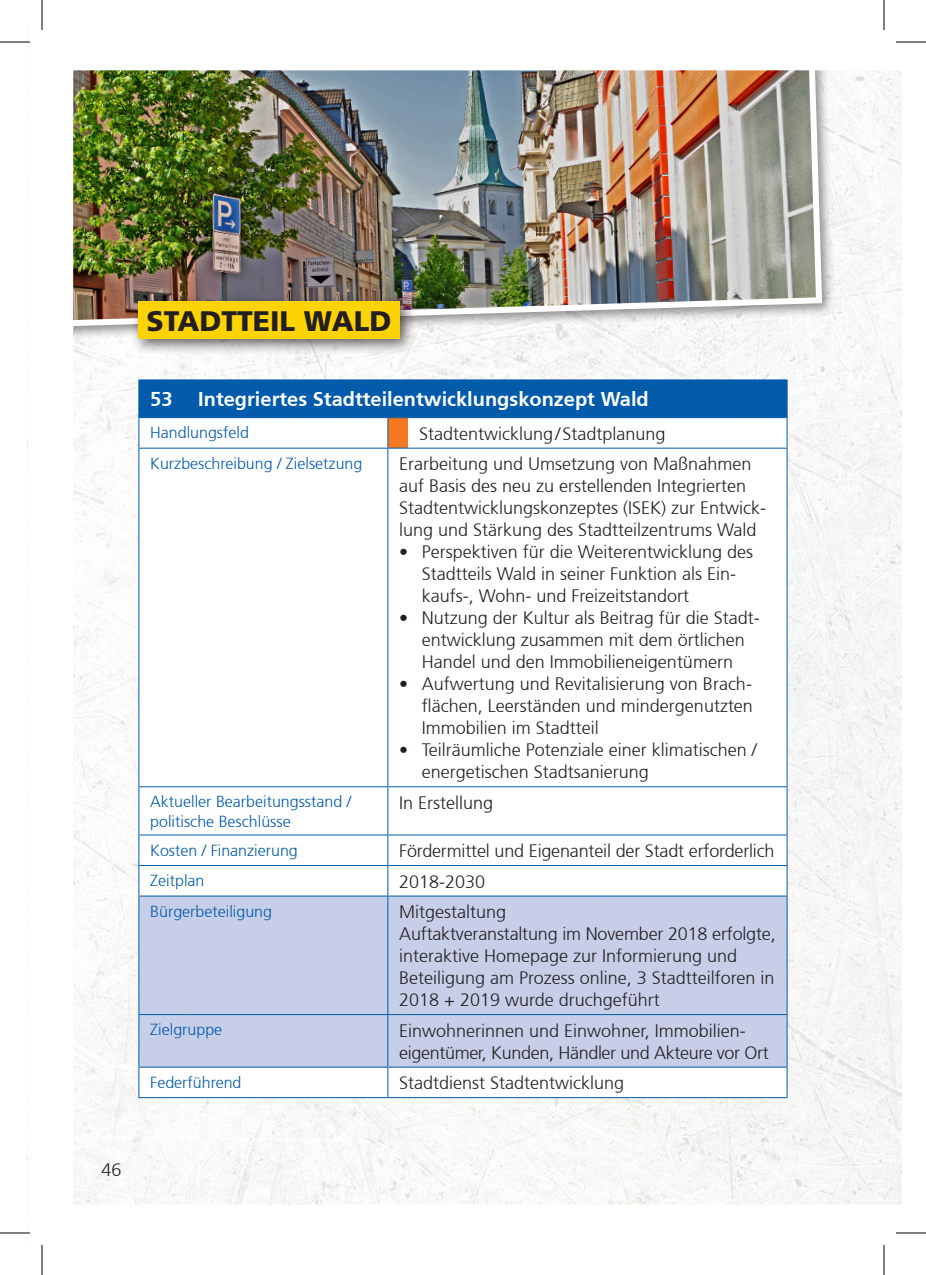
<style>
.page{position:relative;width:926px;height:1275px;background:#fff}
.page>*{position:absolute;margin:0;border:0;box-sizing:border-box;transform-origin:0 0}
.t1{font:900 28.2px "Frutiger LT Std";color:#231f20}
.t2{font:700 20px "Frutiger";color:#fff}
.t3{font:300 18px/22px "Frutiger";color:#231f20}
.t4{font:300 16px/19.2px "Frutiger";color:#015aaa}
</style>
<div class="page">
<img style="left:73px;top:70px;width:828px;height:1135px">
<hr style="left:0;top:42px;width:30px;height:1px;background:#000">
<hr style="left:896px;top:42px;width:30px;height:1px;background:#000">
<hr style="left:0;top:1232px;width:30px;height:1px;background:#000">
<hr style="left:896px;top:1232px;width:30px;height:1px;background:#000">
<hr style="left:42px;top:0;width:1px;height:30px;background:#000">
<hr style="left:42px;top:1245px;width:1px;height:30px;background:#000">
<hr style="left:884px;top:0;width:1px;height:30px;background:#000">
<hr style="left:884px;top:1245px;width:1px;height:30px;background:#000">
<h1 class="t1" style="left:146px;top:304px;width:247px">STADTTEIL WALD</h1>
<p class="t2" style="left:150px;top:387px;width:24px">53</p>
<p class="t2" style="left:198px;top:387px;width:452px">Integriertes Stadtteilentwicklungskonzept Wald</p>
<p class="t4" style="left:150px;top:423px;width:100px">Handlungsfeld</p>
<p class="t3" style="left:419px;top:423px;width:248px">Stadtentwicklung/Stadtplanung</p>
<p class="t4" style="left:150px;top:454px;width:214px">Kurzbeschreibung / Zielsetzung</p>
<p class="t3" style="left:399px;top:453px;width:369px">Erarbeitung und Umsetzung von Maßnahmen auf Basis des neu zu erstellenden Integrierten Stadtentwicklungskonzeptes (ISEK) zur Entwick&shy;lung und Stärkung des Stadtteilzentrums Wald</p>
<p class="t3" style="left:422px;top:541px;width:333px;text-indent:-23px">• Perspektiven für die Weiterentwicklung des<br>Stadtteils Wald in seiner Funktion als Ein&shy;kaufs-, Wohn- und Freizeitstandort</p>
<p class="t3" style="left:399px;top:607px;width:362px;text-align:center">• Nutzung der Kultur als Beitrag für die Stadt&shy;entwicklung zusammen mit dem örtlichen<br>Handel und den Immobilieneigentümern</p>
<p class="t3" style="left:422px;top:673px;width:333px;text-align:justify;text-indent:-23px">• Aufwertung und Revitalisierung von Brach&shy;flächen, Leerständen und mindergenutzten Immobilien im Stadtteil</p>
<p class="t3" style="left:422px;top:739px;width:336px;text-indent:-23px">• Teilräumliche Potenziale einer klimatischen / energetischen Stadtsanierung</p>
<p class="t4" style="left:150px;top:792px;width:202px">Aktueller Bearbeitungsstand / politische Beschlüsse</p>
<p class="t3" style="left:399px;top:792px;width:96px">In Erstellung</p>
<p class="t4" style="left:150px;top:840px;width:149px">Kosten / Finanzierung</p>
<p class="t3" style="left:399px;top:840px;width:377px">Fördermittel und Eigenanteil der Stadt erforderlich</p>
<p class="t4" style="left:150px;top:871px;width:56px">Zeitplan</p>
<p class="t3" style="left:399px;top:870px;width:88px">2018-2030</p>
<p class="t4" style="left:150px;top:901px;width:123px">Bürgerbeteiligung</p>
<p class="t3" style="left:399px;top:901px;width:378px">Mitgestaltung<br>Auftaktveranstaltung im November 2018 erfolgte, interaktive Homepage zur Informierung und Beteiligung am Prozess online, 3 Stadtteilforen in 2018 + 2019 wurde druchgeführt</p>
<p class="t4" style="left:150px;top:1020px;width:74px">Zielgruppe</p>
<p class="t3" style="left:399px;top:1019px;width:371px">Einwohnerinnen und Einwohner, Immobilien&shy;eigentümer, Kunden, Händler und Akteure vor Ort</p>
<p class="t4" style="left:150px;top:1072px;width:93px">Federführend</p>
<p class="t3" style="left:399px;top:1072px;width:227px">Stadtdienst Stadtentwicklung</p>
<p class="t3" style="left:102px;top:1158px;width:22px">46</p>
</div>
